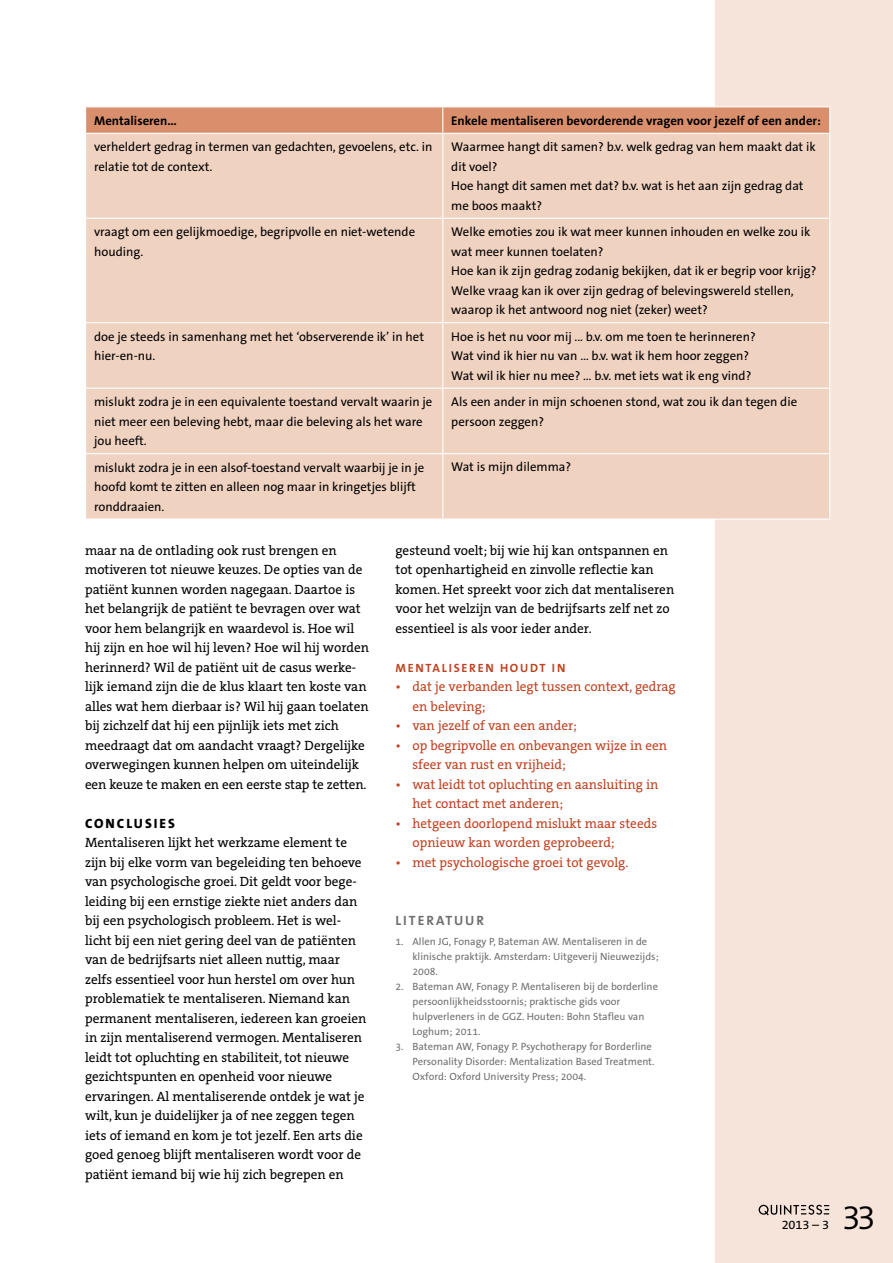
<style>
.page{position:relative;width:893px;height:1263px;background:#fff}
.page>*{position:absolute;margin:0;border:0;box-sizing:border-box;transform-origin:0 0}
.t1{font:300 34.5px "The Sans B W4";color:#000}
.t2{font:13.5px/19.5px "The Serif B W5 Plain";color:#000}
.t3{font:13.5px/19.5px "The Serif B W5 Plain";color:#c04222}
.t4{font:700 13.5px "The Sans B W7";letter-spacing:.145em;color:#706f6f}
.t5{font:800 13.5px "The Sans B W8";letter-spacing:.145em;color:#000}
.t6{font:12.75px/19.5px "The Sans B W5 Plain";color:#000}
.t7{font:700 12.75px "The Sans B W7";color:#000}
.t8{font:12.6px "The Sans B W5 Plain";color:#000}
.t9{font:700 12px "The Sans B W7";letter-spacing:.145em;color:#c04222}
.t10{font:10.5px/15px "The Sans B W5 Plain";color:#706f6f}
</style>
<div class="page">
<div style="left:715px;top:0;width:178px;height:1263px;background:#f6e4da"></div>
<div style="left:86px;top:134px;width:743px;height:384px;background:#f0d2c1"></div>
<hr style="left:442px;top:134px;width:1px;height:84px;background:#fff">
<hr style="left:85px;top:218px;width:358px;height:1px;background:#fff">
<hr style="left:443px;top:218px;width:387px;height:1px;background:#fff">
<hr style="left:442px;top:219px;width:1px;height:103px;background:#fff">
<hr style="left:85px;top:322px;width:358px;height:1px;background:#fff">
<hr style="left:443px;top:322px;width:387px;height:1px;background:#fff">
<hr style="left:442px;top:323px;width:1px;height:65px;background:#fff">
<hr style="left:85px;top:388px;width:358px;height:1px;background:#fff">
<hr style="left:443px;top:388px;width:387px;height:1px;background:#fff">
<hr style="left:442px;top:389px;width:1px;height:64px;background:#fff">
<hr style="left:85px;top:453px;width:358px;height:1px;background:#fff">
<hr style="left:443px;top:453px;width:387px;height:1px;background:#fff">
<hr style="left:442px;top:454px;width:1px;height:64px;background:#fff">
<hr style="left:829px;top:134px;width:1px;height:84px;background:#fff">
<hr style="left:829px;top:219px;width:1px;height:103px;background:#fff">
<hr style="left:829px;top:323px;width:1px;height:65px;background:#fff">
<hr style="left:829px;top:389px;width:1px;height:64px;background:#fff">
<hr style="left:829px;top:454px;width:1px;height:64px;background:#fff">
<hr style="left:443px;top:518px;width:387px;height:2px;background:#fff">
<hr style="left:443px;top:106px;width:387px;height:1px;background:#fff">
<svg style="left:85px;top:107px;width:745px;height:26px;background:#db9270"></svg>
<hr style="left:443px;top:133px;width:387px;height:1px;background:#fff">
<svg style="left:759px;top:1205px;width:70px;height:10px"></svg>
<p class="t7" style="left:94px;top:112px;width:84px">Mentaliseren...</p>
<p class="t7" style="left:451px;top:112px;width:371px">Enkele mentaliseren bevorderende vragen voor jezelf of een ander:</p>
<p class="t6" style="left:94px;top:137px;width:340px">verheldert gedrag in termen van gedachten, gevoelens, etc. in relatie tot de context.</p>
<p class="t6" style="left:451px;top:137px;width:366px">Waarmee hangt dit samen? b.v. welk gedrag van hem maakt dat ik dit voel?<br>Hoe hangt dit samen met dat? b.v. wat is het aan zijn gedrag dat me boos maakt?</p>
<p class="t6" style="left:94px;top:222px;width:323px">vraagt om een gelijkmoedige, begripvolle en niet-wetende houding.</p>
<p class="t6" style="left:451px;top:222px;width:367px">Welke emoties zou ik wat meer kunnen inhouden en welke zou ik wat meer kunnen toelaten?<br>Hoe kan ik zijn gedrag zodanig bekijken, dat ik er begrip voor krijg?<br>Welke vraag kan ik over zijn gedrag of belevingswereld stellen, waarop ik het antwoord nog niet (zeker) weet?</p>
<p class="t6" style="left:94px;top:327px;width:331px">doe je steeds in samenhang met het ‘observerende ik’ in het hier-en-nu.</p>
<p class="t6" style="left:451px;top:327px;width:306px">Hoe is het nu voor mij ... b.v. om me toen te herinneren?<br>Wat vind ik hier nu van … b.v. wat ik hem hoor zeggen?<br>Wat wil ik hier nu mee? … b.v. met iets wat ik eng vind?</p>
<p class="t6" style="left:94px;top:392px;width:340px">mislukt zodra je in een equivalente toestand vervalt waarin je niet meer een beleving hebt, maar die beleving als het ware jou heeft.</p>
<p class="t6" style="left:451px;top:392px;width:347px">Als een ander in mijn schoenen stond, wat zou ik dan tegen die persoon zeggen?</p>
<p class="t6" style="left:94px;top:457px;width:332px">mislukt zodra je in een alsof-toestand vervalt waarbij je in je hoofd komt te zitten en alleen nog maar in kringetjes blijft ronddraaien.</p>
<p class="t6" style="left:451px;top:457px;width:121px">Wat is mijn dilemma?</p>
<p class="t2" style="left:85px;top:541px;width:285px">maar na de ontlading ook rust brengen en motiveren tot nieuwe keuzes. De opties van de patiënt kunnen worden nagegaan. Daartoe is het belangrijk de patiënt te bevragen over wat voor hem belangrijk en waardevol is. Hoe wil hij zijn en hoe wil hij leven? Hoe wil hij worden herinnerd? Wil de patiënt uit de casus werke&shy;lijk iemand zijn die de klus klaart ten koste van alles wat hem dierbaar is? Wil hij gaan toelaten bij zichzelf dat hij een pijnlijk iets met zich meedraagt dat om aandacht vraagt? Dergelijke overwegingen kunnen helpen om uiteindelijk een keuze te maken en een eerste stap te zetten.</p>
<p class="t5" style="left:85px;top:815px;width:91px">CONCLUSIES</p>
<p class="t2" style="left:85px;top:833px;width:283px">Mentaliseren lijkt het werkzame element te zijn bij elke vorm van begeleiding ten behoeve van psychologische groei. Dit geldt voor bege&shy;leiding bij een ernstige ziekte niet anders dan bij een psychologisch probleem. Het is wel&shy;licht bij een niet gering deel van de patiënten van de bedrijfsarts niet alleen nuttig, maar zelfs essentieel voor hun herstel om over hun problematiek te mentaliseren. Niemand kan permanent mentaliseren, iedereen kan groeien in zijn mentaliserend vermogen. Mentaliseren leidt tot opluchting en stabiliteit, tot nieuwe gezichtspunten en openheid voor nieuwe ervaringen. Al mentaliserende ontdek je wat je wilt, kun je duidelijker ja of nee zeggen tegen iets of iemand en kom je tot jezelf. Een arts die goed genoeg blijft mentaliseren wordt voor de patiënt iemand bij wie hij zich begrepen en</p>
<p class="t2" style="left:395px;top:541px;width:280px">gesteund voelt; bij wie hij kan ontspannen en tot openhartigheid en zinvolle reflectie kan komen. Het spreekt voor zich dat mentaliseren voor het welzijn van de bedrijfsarts zelf net zo essentieel is als voor ieder ander.</p>
<p class="t9" style="left:396px;top:660px;width:171px">MENTALISEREN HOUDT IN</p>
<p class="t3" style="left:412px;top:677px;width:265px;text-indent:-17px">• dat je verbanden legt tussen context, gedrag en beleving;</p>
<p class="t3" style="left:395px;top:716px;width:183px">• van jezelf of van een ander;</p>
<p class="t3" style="left:412px;top:735px;width:256px;text-indent:-17px">• op begripvolle en onbevangen wijze in een sfeer van rust en vrijheid;</p>
<p class="t3" style="left:412px;top:774px;width:247px;text-indent:-17px">• wat leidt tot opluchting en aansluiting in het contact met anderen;</p>
<p class="t3" style="left:412px;top:813px;width:246px;text-indent:-17px">• hetgeen doorlopend mislukt maar steeds opnieuw kan worden geprobeerd;</p>
<p class="t3" style="left:395px;top:852px;width:234px">• met psychologische groei tot gevolg.</p>
<p class="t4" style="left:396px;top:912px;width:90px">LITERATUUR</p>
<p class="t10" style="left:412px;top:934px;width:248px;text-indent:-17px">1. Allen JG, Fonagy P, Bateman AW. Mentaliseren in de klinische praktijk. Amsterdam: Uitgeverij Nieuwezijds;<br>2008.</p>
<p class="t10" style="left:412px;top:979px;width:247px;text-indent:-17px">2. Bateman AW, Fonagy P. Mentaliseren bij de borderline persoonlijkheidsstoornis; praktische gids voor hulpverleners in de GGZ. Houten: Bohn Stafleu van Loghum; 2011.</p>
<p class="t10" style="left:412px;top:1039px;width:244px;text-indent:-17px">3. Bateman AW, Fonagy P. Psychotherapy for Borderline<br>Personality Disorder: Mentalization Based Treatment.<br>Oxford: Oxford University Press; 2004.</p>
<p class="t8" style="left:782px;top:1216px;width:49px">2013 – 3</p>
<h1 class="t1" style="left:842px;top:1195px;width:35px">33</h1>
</div>
